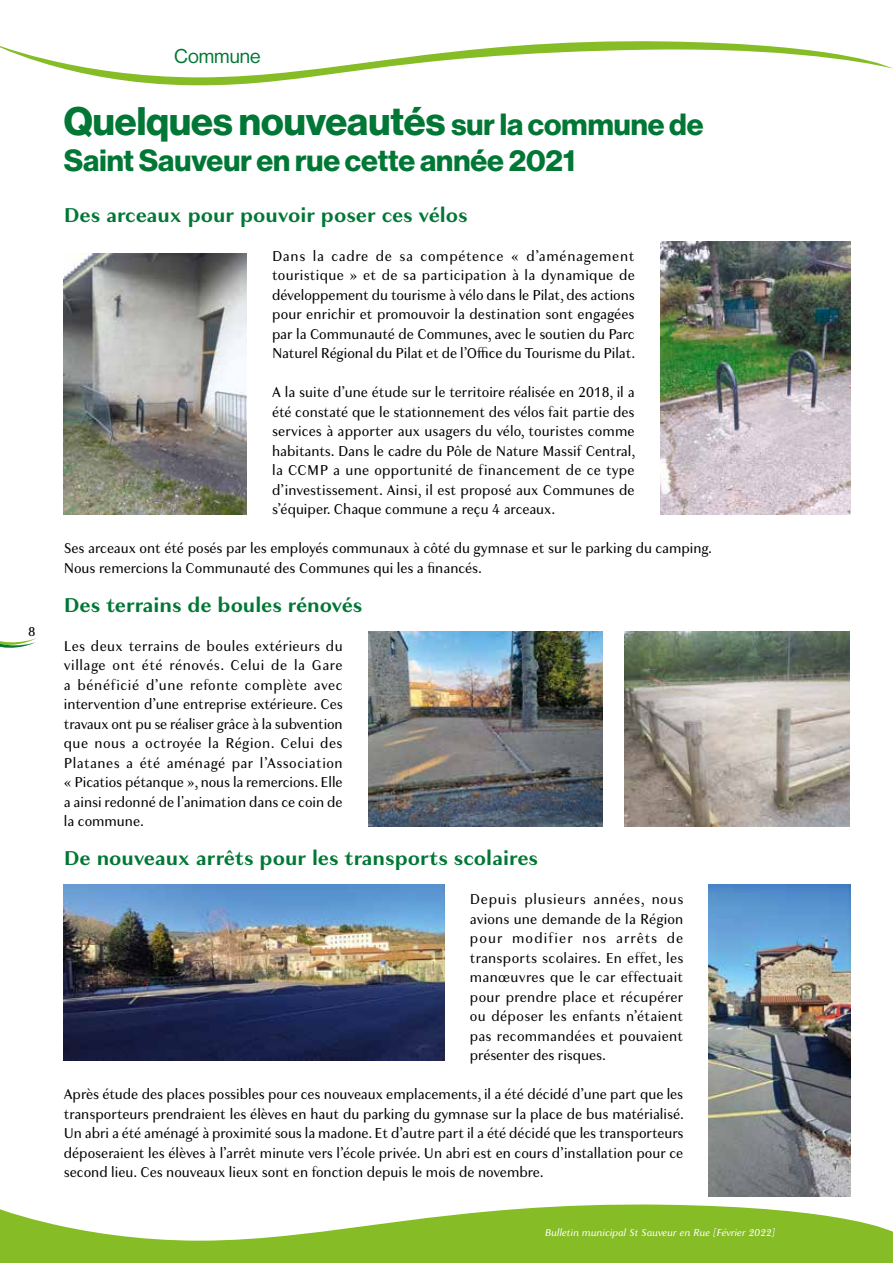
<style>
.page{position:relative;width:893px;height:1263px;background:#fff}
.page>*{position:absolute;margin:0;border:0;box-sizing:border-box;transform-origin:0 0}
.t1{font:39px "N Haas Grotesk DS Pro 75 Bd";color:#007735}
.t2{font:30px "N Haas Grotesk DS Pro 75 Bd";color:#007735}
.t3{font:700 21px "Granville";color:#007735}
.t4{font:19.5px "N Haas Grotesk DS Pro 55 Rg";color:#007735}
.t5{font:15px/19.5px "Granville";color:#000;text-align:justify;scale:.95 1}
.t6{font:13.5px "Granville";color:#000}
.t7{font:italic 10.5px "Granville";color:#fff}
.s1{font-size:30px}
</style>
<div class="page">
<svg style="left:0;top:41px;width:893px;height:45px"></svg>
<svg style="left:0;top:638px;width:37px;height:10px"></svg>
<svg style="left:0;top:1204px;width:893px;height:59px;fill:#86bc25"></svg>
<img style="left:660px;top:241px;width:190px;height:273px">
<img style="left:64px;top:253px;width:183px;height:261px">
<img style="left:368px;top:631px;width:234px;height:195px">
<img style="left:64px;top:885px;width:380px;height:175px">
<img style="left:624px;top:631px;width:225px;height:195px">
<img style="left:709px;top:885px;width:141px;height:312px">
<p class="t6" style="left:28px;top:623px;width:9px">8</p>
<h3 class="t4" style="left:174px;top:45px;width:88px">Commune</h3>
<h1 class="t1" style="left:64px;top:98px;width:641px">Quelques nouveautés <span class="s1">sur la commune de</span></h1>
<h2 class="t2" style="left:64px;top:143px;width:513px">Saint Sauveur en rue cette année 2021</h2>
<h3 class="t3" style="left:64px;top:200px;width:406px">Des arceaux pour pouvoir poser ces vélos</h3>
<p class="t5" style="left:272px;top:246px;width:384px">Dans la cadre de sa compétence « d’aménagement touristique » et de sa participation à la dynamique de développement du tourisme à vélo dans le Pilat, des actions pour enrichir et promouvoir la destination sont engagées par la Communauté de Communes, avec le soutien du Parc Naturel Régional du Pilat et de l’Office du Tourisme du Pilat.</p>
<p class="t5" style="left:272px;top:383px;width:384px">A la suite d’une étude sur le territoire réalisée en 2018, il a été constaté que le stationnement des vélos fait partie des services à apporter aux usagers du vélo, touristes comme habitants. Dans le cadre du Pôle de Nature Massif Central, la CCMP a une opportunité de financement de ce type d’investissement. Ainsi, il est proposé aux Communes de s’équiper. Chaque commune a reçu 4 arceaux.</p>
<p class="t5" style="left:64px;top:539px;width:684px">Ses arceaux ont été posés par les employés communaux à côté du gymnase et sur le parking du camping.<br>Nous remercions la Communauté des Communes qui les a financés.</p>
<h3 class="t3" style="left:64px;top:590px;width:300px">Des terrains de boules rénovés</h3>
<p class="t5" style="left:64px;top:636px;width:295px">Les deux terrains de boules extérieurs du village ont été rénovés. Celui de la Gare a bénéficié d’une refonte complète avec intervention d’une entreprise extérieure. Ces travaux ont pu se réaliser grâce à la subvention que nous a octroyée la Région. Celui des Platanes a été aménagé par l’Association « Picatios pétanque », nous la remercions. Elle a ainsi redonné de l'animation dans ce coin de la commune.</p>
<h3 class="t3" style="left:64px;top:844px;width:476px">De nouveaux arrêts pour les transports scolaires</h3>
<p class="t5" style="left:470px;top:890px;width:226px">Depuis plusieurs années, nous avions une demande de la Région pour modifier nos arrêts de transports scolaires. En effet, les manœuvres que le car effectuait pour prendre place et récupérer ou déposer les enfants n’étaient pas recommandées et pouvaient présenter des risques.</p>
<p class="t5" style="left:64px;top:1085px;width:654px">Après étude des places possibles pour ces nouveaux emplacements, il a été décidé d’une part que les transporteurs prendraient les élèves en haut du parking du gymnase sur la place de bus matérialisé.<br>Un abri a été aménagé à proximité sous la madone. Et d’autre part il a été décidé que les transporteurs déposeraient les élèves à l’arrêt minute vers l’école privée. Un abri est en cours d’installation pour ce second lieu. Ces nouveaux lieux sont en fonction depuis le mois de novembre.</p>
<p class="t7" style="left:545px;top:1225px;width:232px">Bulletin municipal St Sauveur en Rue [Février 2022]</p>
</div>
